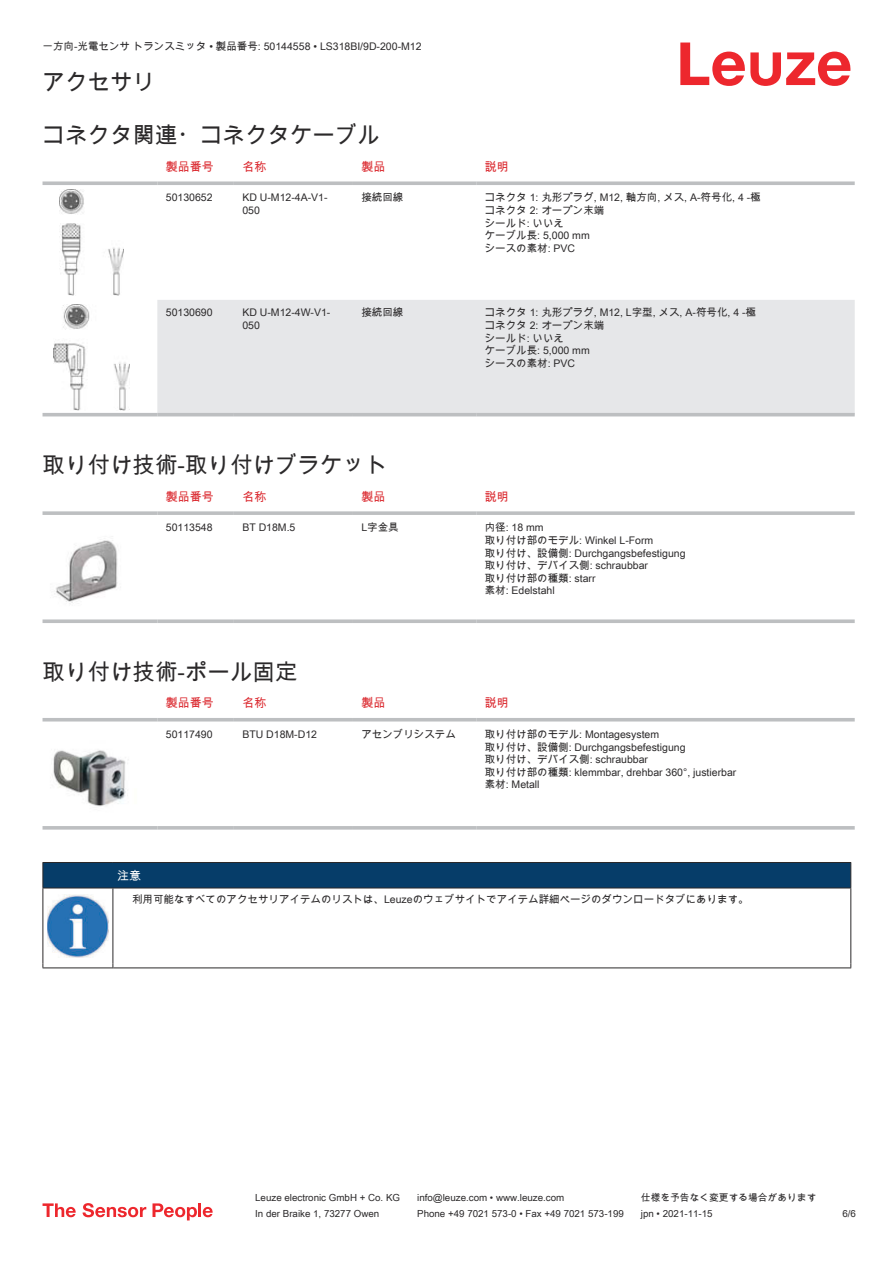
<style>
.page{position:relative;width:893px;height:1263px;background:#fff}
.page>*{position:absolute;margin:0;border:0;box-sizing:border-box;transform-origin:0 0}
.t1{font:22.5px "Arial Unicode MS";color:#2b292a}
.t2{font:12px "Arial Unicode MS";color:#db2a30}
.t3{font:12px "Arial Unicode MS";color:#fff}
.t4{font:10.5px/12.6px "Arial Unicode MS";color:#2b292a}
.t5{font:9.75px "Arial Unicode MS";color:#2b292a}
</style>
<div class="page">
<svg style="left:680px;top:43px;width:170px;height:43px"></svg>
<svg style="left:43px;top:347px;width:812px;height:70px"></svg>
<div style="left:157px;top:300px;width:698px;height:113px;background:#e6e7e9"></div>
<svg style="left:43px;top:181px;width:114px;height:4px"></svg>
<svg style="left:157px;top:181px;width:77px;height:4px"></svg>
<svg style="left:234px;top:181px;width:119px;height:4px"></svg>
<svg style="left:353px;top:181px;width:123px;height:4px"></svg>
<svg style="left:476px;top:181px;width:379px;height:4px;background:#c4c6c8"></svg>
<hr style="left:43px;top:413px;width:114px;height:3px;background:#bdbfc1">
<hr style="left:157px;top:413px;width:77px;height:3px;background:#bdbfc1">
<hr style="left:234px;top:413px;width:119px;height:3px;background:#bdbfc1">
<hr style="left:353px;top:413px;width:123px;height:3px;background:#bdbfc1">
<hr style="left:476px;top:413px;width:379px;height:3px;background:#bdbfc1">
<img style="left:59px;top:189px;width:65px;height:107px">
<img style="left:54px;top:304px;width:75px;height:106px">
<svg style="left:43px;top:511px;width:114px;height:4px"></svg>
<svg style="left:157px;top:511px;width:77px;height:4px"></svg>
<svg style="left:234px;top:511px;width:119px;height:4px"></svg>
<svg style="left:353px;top:511px;width:123px;height:4px"></svg>
<svg style="left:476px;top:511px;width:379px;height:4px;background:#c3c5c7"></svg>
<svg style="left:43px;top:619px;width:114px;height:4px"></svg>
<svg style="left:157px;top:619px;width:77px;height:4px"></svg>
<svg style="left:234px;top:619px;width:119px;height:4px"></svg>
<svg style="left:353px;top:619px;width:123px;height:4px"></svg>
<svg style="left:476px;top:619px;width:379px;height:4px;background:#c4c6c8"></svg>
<img style="left:54px;top:540px;width:64px;height:64px">
<svg style="left:43px;top:721px;width:812px;height:1px"></svg>
<hr style="left:43px;top:718px;width:114px;height:3px;background:#bdbfc1">
<hr style="left:157px;top:718px;width:77px;height:3px;background:#bdbfc1">
<hr style="left:234px;top:718px;width:119px;height:3px;background:#bdbfc1">
<hr style="left:353px;top:718px;width:123px;height:3px;background:#bdbfc1">
<hr style="left:476px;top:718px;width:379px;height:3px;background:#bdbfc1">
<svg style="left:43px;top:826px;width:114px;height:4px"></svg>
<svg style="left:157px;top:826px;width:77px;height:4px"></svg>
<svg style="left:234px;top:826px;width:119px;height:4px"></svg>
<svg style="left:353px;top:826px;width:123px;height:4px"></svg>
<svg style="left:476px;top:826px;width:379px;height:4px;background:#c3c5c7"></svg>
<img style="left:53px;top:750px;width:75px;height:57px">
<hr style="left:43px;top:888px;width:70px;height:1px;background:#2b292a">
<svg style="left:43px;top:862px;width:808px;height:26px;background:#083b65"></svg>
<hr style="left:113px;top:888px;width:738px;height:1px;background:#2b292a">
<hr style="left:43px;top:888px;width:1px;height:75px;background:#2b292a">
<hr style="left:113px;top:888px;width:1px;height:75px;background:#2b292a">
<hr style="left:850px;top:888px;width:1px;height:75px;background:#2b292a">
<hr style="left:43px;top:967px;width:70px;height:1px;background:#2b292a">
<hr style="left:113px;top:967px;width:738px;height:1px;background:#2b292a">
<img style="left:47px;top:894px;width:61px;height:63px">
<svg style="left:43px;top:1203px;width:33px;height:14px"></svg>
<svg style="left:83px;top:1203px;width:63px;height:14px"></svg>
<svg style="left:153px;top:1203px;width:44px;height:17px"></svg>
<hr style="left:198px;top:1203px;width:3px;height:14px;background:#ed272d">
<svg style="left:203px;top:1207px;width:10px;height:10px"></svg>
<p class="t4" style="left:43px;top:40px;width:381px">一方向-光電センサ トランスミッタ • 製品番号: 50144558 • LS318BI/9D-200-M12</p>
<h1 class="t1" style="left:43px;top:66px;width:114px">アクセサリ</h1>
<h1 class="t1" style="left:43px;top:119px;width:339px">コネクタ関連・コネクタケーブル</h1>
<p class="t2" style="left:166px;top:158px;width:49px">製品番号</p>
<p class="t2" style="left:242px;top:158px;width:25px">名称</p>
<p class="t2" style="left:361px;top:158px;width:25px">製品</p>
<p class="t2" style="left:485px;top:158px;width:25px">説明</p>
<p class="t4" style="left:166px;top:191px;width:48px">50130652</p>
<p class="t4" style="left:242px;top:191px;width:87px">KD U-M12-4A-V1-<br>050</p>
<p class="t4" style="left:361px;top:191px;width:43px">接続回線</p>
<p class="t4" style="left:485px;top:191px;width:277px">コネクタ 1: 丸形プラグ, M12, 軸方向, メス, A-符号化, 4 -極コネクタ 2: オープン末端<br>シールド: いいえ<br>ケーブル長: 5,000 mm<br>シースの素材: PVC</p>
<p class="t4" style="left:166px;top:306px;width:48px">50130690</p>
<p class="t4" style="left:242px;top:306px;width:90px">KD U-M12-4W-V1-<br>050</p>
<p class="t4" style="left:361px;top:306px;width:43px">接続回線</p>
<p class="t4" style="left:485px;top:306px;width:273px">コネクタ 1: 丸形プラグ, M12, L字型, メス, A-符号化, 4 -極コネクタ 2: オープン末端<br>シールド: いいえ<br>ケーブル長: 5,000 mm<br>シースの素材: PVC</p>
<h1 class="t1" style="left:43px;top:449px;width:346px">取り付け技術-取り付けブラケット</h1>
<p class="t2" style="left:166px;top:488px;width:49px">製品番号</p>
<p class="t2" style="left:242px;top:488px;width:25px">名称</p>
<p class="t2" style="left:361px;top:488px;width:25px">製品</p>
<p class="t2" style="left:485px;top:488px;width:25px">説明</p>
<p class="t4" style="left:166px;top:521px;width:48px">50113548</p>
<p class="t4" style="left:242px;top:521px;width:55px">BT D18M.5</p>
<p class="t4" style="left:361px;top:521px;width:39px">L字金具</p>
<p class="t4" style="left:485px;top:521px;width:202px">内径: 18 mm<br>取り付け部のモデル: Winkel L-Form<br>取り付け、設備側: Durchgangsbefestigung取り付け、デバイス側: schraubbar<br>取り付け部の種類: starr<br>素材: Edelstahl</p>
<h1 class="t1" style="left:43px;top:655px;width:256px">取り付け技術-ポール固定</h1>
<p class="t2" style="left:166px;top:694px;width:49px">製品番号</p>
<p class="t2" style="left:242px;top:694px;width:25px">名称</p>
<p class="t2" style="left:361px;top:694px;width:25px">製品</p>
<p class="t2" style="left:485px;top:694px;width:25px">説明</p>
<p class="t4" style="left:166px;top:728px;width:48px">50117490</p>
<p class="t4" style="left:242px;top:728px;width:76px">BTU D18M-D12</p>
<p class="t4" style="left:361px;top:728px;width:96px">アセンブリシステム</p>
<p class="t4" style="left:485px;top:728px;width:253px">取り付け部のモデル: Montagesystem<br>取り付け、設備側: Durchgangsbefestigung<br>取り付け、デバイス側: schraubbar<br>取り付け部の種類: klemmbar, drehbar 360°, justierbar素材: Metall</p>
<p class="t3" style="left:117px;top:867px;width:25px">注意</p>
<p class="t4" style="left:132px;top:892px;width:618px">利用可能なすべてのアクセサリアイテムのリストは、Leuzeのウェブサイトでアイテム詳細ページのダウンロードタブにあります。</p>
<p class="t5" style="left:255px;top:1191px;width:146px">Leuze electronic GmbH + Co. KG</p>
<p class="t5" style="left:417px;top:1191px;width:149px">info@leuze.com • www.leuze.com</p>
<p class="t5" style="left:641px;top:1191px;width:177px">仕様を予告なく変更する場合があります</p>
<p class="t5" style="left:255px;top:1206px;width:126px">In der Braike 1, 73277 Owen</p>
<p class="t5" style="left:417px;top:1206px;width:208px">Phone +49 7021 573-0 • Fax +49 7021 573-199</p>
<p class="t5" style="left:641px;top:1206px;width:73px">jpn • 2021-11-15</p>
<p class="t5" style="left:842px;top:1206px;width:15px">6 /6</p>
</div>
